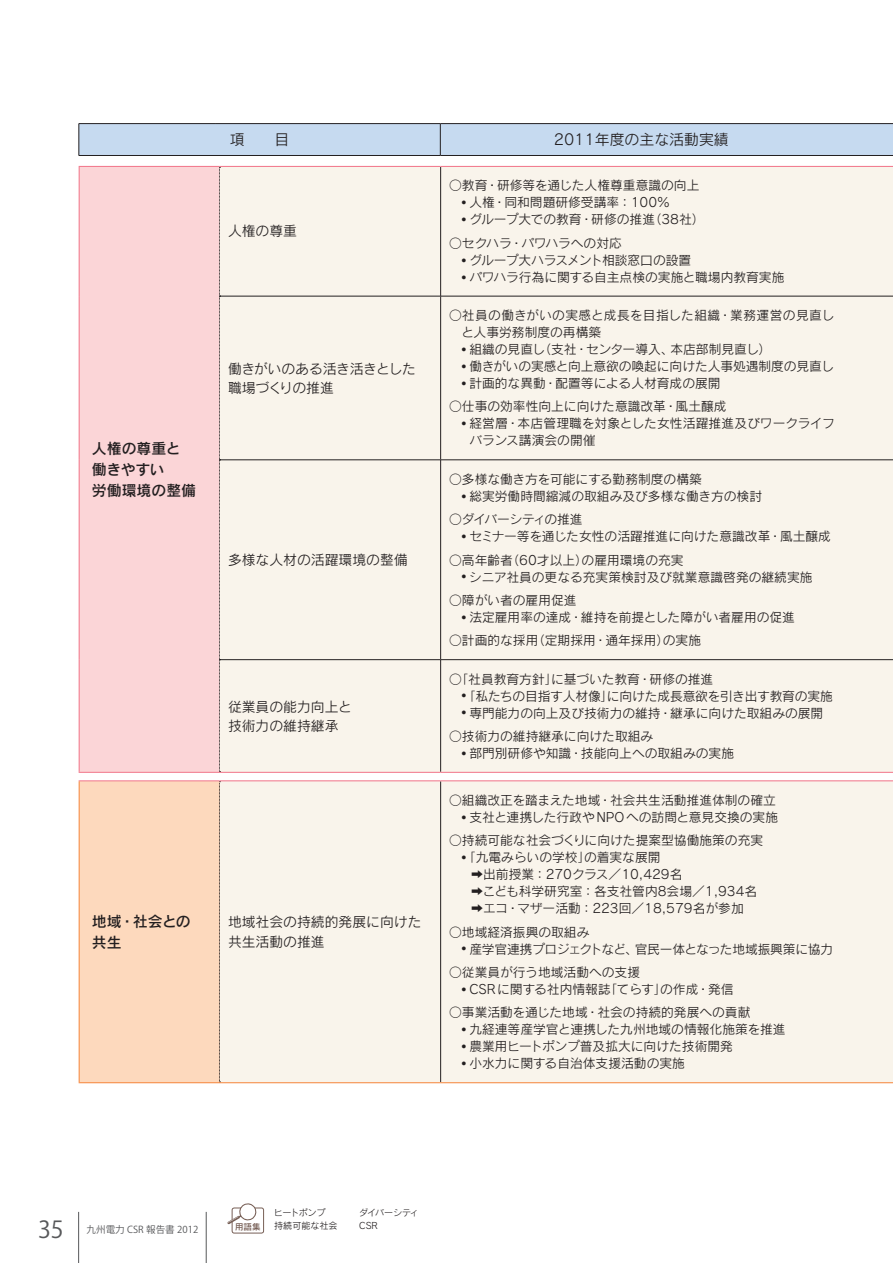
<style>
.page{position:relative;width:893px;height:1263px;background:#fff}
.page>*{position:absolute;margin:0;border:0;box-sizing:border-box;transform-origin:0 0}
.t1{font:23.4px "Koz Go Pro Regular 90 msp RKSJ H";color:#57585a}
.t2{font:14.85px/21.3px "Rodin Pro DB 90 msp RKSJ H";color:#231f20}
.t3{font:14.85px "Rodin Pro M 90 msp RKSJ H";color:#231f20}
.t4{font:13.8px/19.2px "Rodin Pro M 90 msp RKSJ H";color:#231f20}
.t5{font:13.8px/19.2px "Rodin Pro M 90 msp RKSJ H";letter-spacing:-.025em;color:#231f20}
.t6{font:12.75px/17px "Rodin Pro M 90 msp RKSJ H";color:#231f20}
.t7{font:12.75px "Rodin Pro M 90 msp RKSJ H";letter-spacing:-.03em;color:#231f20}
.t8{font:9.6px "Koz Go Pro Regular 90 msp RKSJ H";color:#57585a}
.t9{font:9px/13.8px "Rodin Pro M 90 msp RKSJ H";color:#231f20}
.t10{font:9px "Rodin Pro M 90 msp RKSJ H";letter-spacing:-.07em;color:#231f20}
.t11{font:8.55px "Rodin Pro DB 90 msp RKSJ H";color:#775f56}
</style>
<div class="page">
<hr style="left:206px;top:1212px;width:1px;height:51px;background:#57585a">
<hr style="left:78px;top:1212px;width:1px;height:51px;background:#57585a">
<div style="left:232px;top:1208px;width:32px;height:25px;border:1px solid #775f56;border-radius:2px"></div>
<svg style="left:227px;top:1203px;width:30px;height:21px"></svg>
<div style="left:220px;top:781px;width:673px;height:301px;background:#f9f4eb"></div>
<div style="left:79px;top:781px;width:140px;height:302px;background:#fdd9bd"></div>
<hr style="left:440px;top:781px;width:1px;height:301px;background:#231f20">
<svg style="left:219px;top:781px;width:1px;height:301px"></svg>
<hr style="left:79px;top:780px;width:140px;height:1px;background:#f27b8f">
<hr style="left:219px;top:780px;width:222px;height:1px;background:#f27b8f">
<hr style="left:441px;top:780px;width:452px;height:1px;background:#f27b8f">
<hr style="left:79px;top:781px;width:1px;height:301px;background:#f68c45">
<hr style="left:79px;top:1082px;width:362px;height:1px;background:#f68c45">
<hr style="left:441px;top:1082px;width:452px;height:1px;background:#f68c45">
<hr style="left:79px;top:772px;width:362px;height:1px;background:#f27b8f">
<hr style="left:441px;top:772px;width:452px;height:1px;background:#f27b8f">
<svg style="left:79px;top:124px;width:814px;height:648px;background:#f5ece6"></svg>
<hr style="left:79px;top:123px;width:137px;height:1px;background:#231f20">
<hr style="left:79px;top:124px;width:1px;height:31px;background:#231f20">
<hr style="left:216px;top:123px;width:224px;height:1px;background:#231f20">
<hr style="left:440px;top:123px;width:453px;height:1px;background:#231f20">
<hr style="left:440px;top:124px;width:1px;height:31px;background:#231f20">
<hr style="left:79px;top:155px;width:361px;height:1px;background:#231f20">
<hr style="left:440px;top:155px;width:453px;height:1px;background:#231f20">
<p class="t3" style="left:230px;top:134px;width:61px">項　　目</p>
<p class="t3" style="left:554px;top:134px;width:177px">2011年度の主な活動実績</p>
<p class="t4" style="left:228px;top:224px;width:71px">人権の尊重</p>
<p class="t2" style="left:92px;top:440px;width:106px">人権の尊重と働きやすい<br>労働環境の整備</p>
<p class="t5" style="left:228px;top:361px;width:189px">働きがいのある活き活きとした職場づくりの推進</p>
<p class="t4" style="left:228px;top:552px;width:181px">多様な人材の活躍環境の整備</p>
<p class="t4" style="left:228px;top:699px;width:125px">従業員の能力向上と技術力の維持継承</p>
<p class="t2" style="left:92px;top:913px;width:100px">地域・社会との共生</p>
<p class="t4" style="left:228px;top:915px;width:195px">地域社会の持続的発展に向けた共生活動の推進</p>
<p class="t6" style="left:449px;top:179px;width:252px">○教育・研修等を通じた人権尊重意識の向上</p>
<p class="t6" style="left:462px;top:196px;width:209px"><sup>●</sup> 人権・同和問題研修受講率：100％</p>
<p class="t6" style="left:462px;top:213px;width:244px"><sup>●</sup> グループ大での教育・研修の推進（38社）</p>
<p class="t6" style="left:449px;top:236px;width:174px">○セクハラ・パワハラへの対応</p>
<p class="t6" style="left:462px;top:253px;width:231px"><sup>●</sup> グループ大ハラスメント相談窓口の設置</p>
<p class="t6" style="left:462px;top:270px;width:324px"><sup>●</sup> パワハラ行為に関する自主点検の実施と職場内教育実施</p>
<p class="t6" style="left:461px;top:309px;width:375px;text-indent:-12px">○ 社員の働きがいの実感と成長を目指した組織・業務運営の見直しと人事労務制度の再構築</p>
<p class="t6" style="left:462px;top:343px;width:311px"><sup>●</sup> 組織の見直し（支社・センター導入、本店部制見直し）</p>
<p class="t6" style="left:462px;top:360px;width:374px"><sup>●</sup> 働きがいの実感と向上意欲の喚起に向けた人事処遇制度の見直し</p>
<p class="t6" style="left:462px;top:377px;width:260px"><sup>●</sup> 計画的な異動・配置等による人材育成の展開</p>
<p class="t6" style="left:449px;top:400px;width:279px">○仕事の効率性向上に向けた意識改革・風土醸成</p>
<p class="t6" style="left:469px;top:417px;width:367px;text-indent:-7px"><sup>●</sup> 経営層・本店管理職を対象とした女性活躍推進及びワークライフバランス講演会の開催</p>
<p class="t6" style="left:449px;top:472px;width:254px">○多様な働き方を可能にする勤務制度の構築</p>
<p class="t6" style="left:462px;top:489px;width:302px"><sup>●</sup> 総実労働時間縮減の取組み及び多様な働き方の検討</p>
<p class="t7" style="left:449px;top:515px;width:135px">○ダイバーシティの推進</p>
<p class="t6" style="left:462px;top:530px;width:371px"><sup>●</sup> セミナー等を通じた女性の活躍推進に向けた意識改革・風土醸成</p>
<p class="t6" style="left:449px;top:553px;width:236px">○高年齢者（60才以上）の雇用環境の充実</p>
<p class="t6" style="left:462px;top:570px;width:352px"><sup>●</sup> シニア社員の更なる充実策検討及び就業意識啓発の継続実施</p>
<p class="t6" style="left:449px;top:593px;width:129px">○障がい者の雇用促進</p>
<p class="t6" style="left:462px;top:610px;width:335px"><sup>●</sup> 法定雇用率の達成・維持を前提とした障がい者雇用の促進</p>
<p class="t6" style="left:449px;top:634px;width:253px">○計画的な採用（定期採用・通年採用）の実施</p>
<p class="t6" style="left:449px;top:672px;width:266px">○「社員教育方針」に基づいた教育・研修の推進</p>
<p class="t6" style="left:462px;top:689px;width:372px"><sup>●</sup> 「私たちの目指す人材像」に向けた成長意欲を引き出す教育の実施</p>
<p class="t6" style="left:462px;top:706px;width:363px"><sup>●</sup> 専門能力の向上及び技術力の維持・継承に向けた取組みの展開</p>
<p class="t6" style="left:449px;top:729px;width:206px">○技術力の維持継承に向けた取組み</p>
<p class="t6" style="left:462px;top:746px;width:274px"><sup>●</sup> 部門別研修や知識・技能向上への取組みの実施</p>
<p class="t6" style="left:449px;top:793px;width:328px">○組織改正を踏まえた地域・社会共生活動推進体制の確立</p>
<p class="t6" style="left:462px;top:810px;width:318px"><sup>●</sup> 支社と連携した行政や NPOへの訪問と意見交換の実施</p>
<p class="t6" style="left:449px;top:834px;width:316px">○持続可能な社会づくりに向けた提案型協働施策の充実</p>
<p class="t6" style="left:470px;top:851px;width:288px;text-indent:-9px"><sup>●</sup> 「九電みらいの学校」の着実な展開<br>➡出前授業：270クラス／10,429名<br>➡こども科学研究室：各支社管内8会場／1,934名➡エコ・マザー活動：223回／18,579名が参加</p>
<p class="t6" style="left:449px;top:925px;width:142px">○地域経済振興の取組み</p>
<p class="t6" style="left:462px;top:942px;width:373px"><sup>●</sup> 産学官連携プロジェクトなど、官民一体となった地域振興策に協力</p>
<p class="t6" style="left:449px;top:965px;width:192px">○従業員が行う地域活動への支援</p>
<p class="t6" style="left:462px;top:982px;width:273px"><sup>●</sup> CSRに関する社内情報誌「てらす」の作成・発信</p>
<p class="t6" style="left:449px;top:1006px;width:303px">○事業活動を通じた地域・社会の持続的発展への貢献</p>
<p class="t6" style="left:462px;top:1023px;width:325px"><sup>●</sup> 九経連等産学官と連携した九州地域の情報化施策を推進</p>
<p class="t6" style="left:462px;top:1040px;width:272px"><sup>●</sup> 農業用ヒートポンプ普及拡大に向けた技術開発</p>
<p class="t6" style="left:462px;top:1057px;width:225px"><sup>●</sup> 小水力に関する自治体支援活動の実施</p>
<p class="t1" style="left:38px;top:1220px;width:27px">35</p>
<p class="t8" style="left:87px;top:1225px;width:113px">九州電力 CSR 報告書 2012</p>
<p class="t9" style="left:274px;top:1206px;width:65px">ヒートポンプ<br>持続可能な社会</p>
<p class="t10" style="left:359px;top:1209px;width:61px">ダイバーシティ</p>
<p class="t11" style="left:235px;top:1224px;width:27px">用語集</p>
<p class="t9" style="left:359px;top:1220px;width:20px">CSR</p>
</div>
